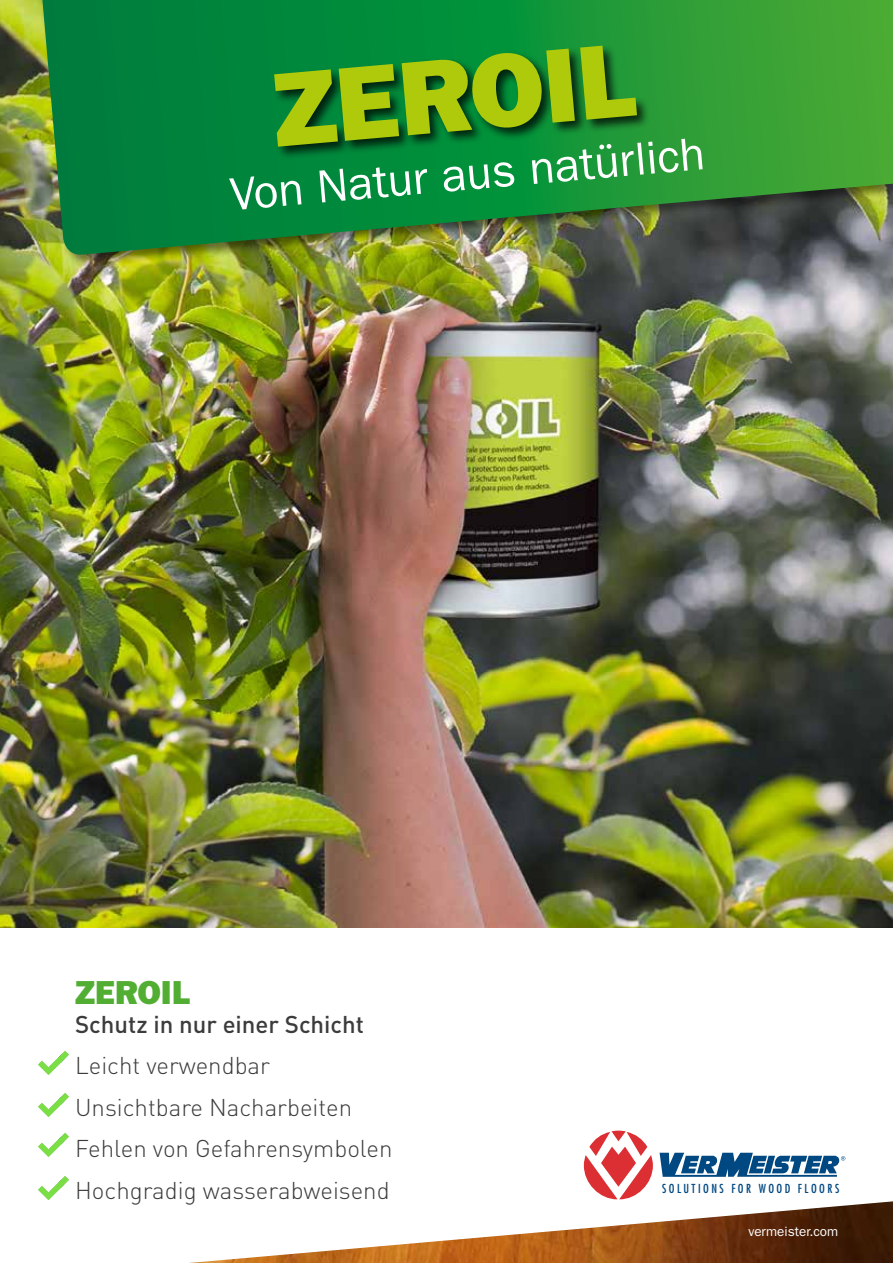
<style>
.page{position:relative;width:893px;height:1263px;background:#fff}
.page>*{position:absolute;margin:0;border:0;box-sizing:border-box;transform-origin:0 0}
.t1{font:105.45px "ITC Franklin Gothic Std Hvy";color:#afca0b}
.t2{font:46.5px "Franklin Gothic LT";color:#fff}
.t3{font:33.45px "ITC Franklin Gothic Std Hvy";color:#52ae32}
.t4{font:300 24px/41.5px "DIN Pro";color:#3c3c3b}
.t5{font:500 24px "DIN Pro";color:#3c3c3b}
.t6{font:13.5px "Franklin Gothic LT";color:#fff}
.t7{font:condensed 12.15px "Futura LT";letter-spacing:.205em;color:#004882}
</style>
<div class="page">
<img style="left:0;top:0;width:893px;height:927px">
<div style="left:33px;top:0;width:860px;height:269px;background:#000;opacity:.5"></div>
<svg style="left:42px;top:0;width:851px;height:256px;background:#25893b"></svg>
<img style="left:189px;top:1201px;width:704px;height:62px">
<div style="left:272px;top:44px;width:378px;height:116px;background:#000;opacity:.75"></div>
<svg style="left:38px;top:1051px;width:31px;height:24px"></svg>
<svg style="left:38px;top:1093px;width:31px;height:24px"></svg>
<svg style="left:38px;top:1133px;width:31px;height:24px"></svg>
<svg style="left:38px;top:1176px;width:31px;height:24px"></svg>
<svg style="left:584px;top:1130px;width:69px;height:69px"></svg>
<svg style="left:660px;top:1153px;width:185px;height:24px"></svg>
<h1 class="t1" style="left:268px;top:49px;width:363px;rotate:-5deg">ZEROIL</h1>
<h2 class="t2" style="left:228px;top:168px;width:478px;rotate:-5deg">Von Natur aus natürlich</h2>
<h3 class="t3" style="left:75px;top:973px;width:116px">ZEROIL</h3>
<p class="t5" style="left:75px;top:1004px;width:290px">Schutz in nur einer Schicht</p>
<p class="t4" style="left:75px;top:1043px;width:319px">Leicht verwendbar<br>Unsichtbare Nacharbeiten<br>Fehlen von Gefahrensymbolen<br>Hochgradig wasserabweisend</p>
<p class="t7" style="left:662px;top:1181px;width:179px">SOLUTIONS FOR WOOD FLOORS</p>
<p class="t6" style="left:748px;top:1223px;width:91px">vermeister.com</p>
</div>
